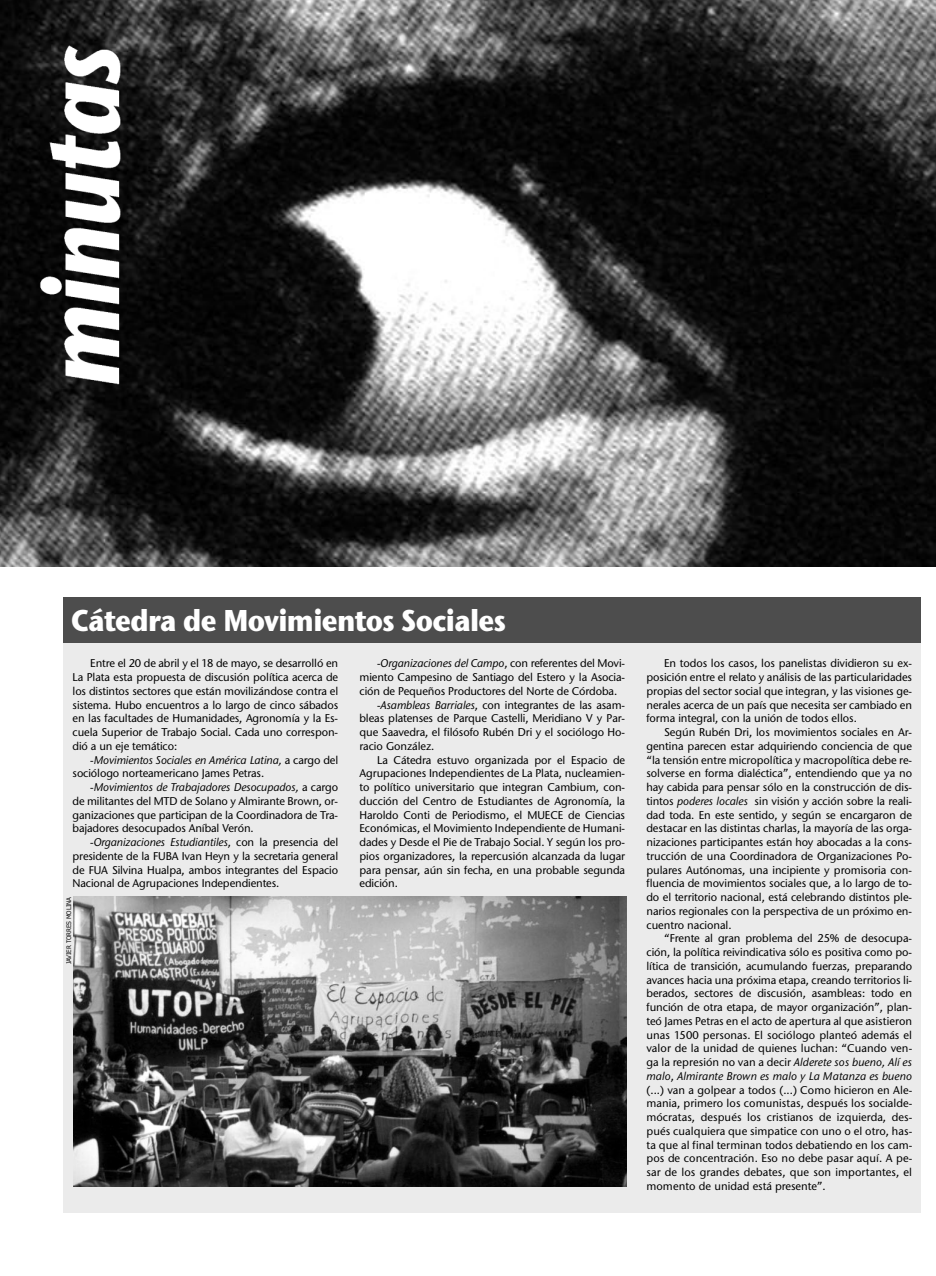
<style>
.page{position:relative;width:936px;height:1276px;background:#fff}
.page>*{position:absolute;margin:0;border:0;box-sizing:border-box;transform-origin:0 0}
.t1{font:30px "Stone Sans ITCTT Bold";letter-spacing:-.025em;color:#fff;scale:.9 1}
.t2{font:11.25px/13.8px "Stone Sans ITCTT Medium";letter-spacing:-.005em;color:#000;text-align:justify}
.t3{font:6.25px "Verdana";letter-spacing:-.025em;color:#000;scale:.9 1}
.s1{font-style:italic}
</style>
<div class="page">
<div style="left:64px;top:611px;width:856px;height:601px;background:#ebebeb"></div>
<img style="left:0;top:493px;width:935px;height:73px">
<img style="left:0;top:0;width:935px;height:493px">
<img style="left:39px;top:43px;width:90px;height:346px">
<div style="left:64px;top:598px;width:856px;height:45px;background:#4d4d4d"></div>
<img style="left:73px;top:896px;width:554px;height:290px">
<h1 class="t1" style="left:71px;top:601px;width:485px">Cátedra de Movimientos Sociales</h1>
<p class="t2" style="left:73px;top:656px;width:267px;text-indent:18px">Entre el 20 de abril y el 18 de mayo, se desarrolló en La Plata esta propuesta de discusión política acerca de los distintos sectores que están movilizándose contra el sistema. Hubo encuentros a lo largo de cinco sábados en las facultades de Humanidades, Agronomía y la Es&shy;cuela Superior de Trabajo Social. Cada uno correspon&shy;dió a un eje temático:</p>
<p class="t2" style="left:73px;top:752px;width:267px;text-indent:18px">-<span class="s1">Movimientos Sociales en América Latina,</span> a cargo del sociólogo norteamericano James Petras.</p>
<p class="t2" style="left:73px;top:780px;width:267px;text-indent:18px">-<span class="s1">Movimientos de Trabajadores Desocupados,</span> a cargo de militantes del MTD de Solano y Almirante Brown, or&shy;ganizaciones que participan de la Coordinadora de Tra&shy;bajadores desocupados Aníbal Verón.</p>
<p class="t2" style="left:73px;top:835px;width:267px;text-indent:18px">-<span class="s1">Organizaciones Estudiantiles</span>, con la presencia del presidente de la FUBA Ivan Heyn y la secretaria general de FUA Silvina Hualpa, ambos integrantes del Espacio Nacional de Agrupaciones Independientes.</p>
<p class="t3" style="left:65px;top:964px;width:76px;rotate:-90deg">javier torres molina</p>
<p class="t2" style="left:377px;top:656px;width:249px">-<span class="s1">Organizaciones del Campo</span>, con referentes del Movi-</p>
<p class="t2" style="left:359px;top:670px;width:267px">miento Campesino de Santiago del Estero y la Asocia-</p>
<p class="t2" style="left:359px;top:684px;width:259px">ción de Pequeños Productores del Norte de Córdoba.</p>
<p class="t2" style="left:377px;top:697px;width:249px">-<span class="s1">Asambleas Barriales</span>, con integrantes de las asam-</p>
<p class="t2" style="left:359px;top:711px;width:267px">bleas platenses de Parque Castelli, Meridiano V y Par-</p>
<p class="t2" style="left:359px;top:725px;width:267px">que Saavedra, el filósofo Rubén Dri y el sociólogo Ho-</p>
<p class="t2" style="left:359px;top:739px;width:76px">racio González.</p>
<p class="t2" style="left:377px;top:752px;width:249px">La Cátedra estuvo organizada por el Espacio de</p>
<p class="t2" style="left:359px;top:766px;width:267px">Agrupaciones Independientes de La Plata, nucleamien-</p>
<p class="t2" style="left:359px;top:780px;width:267px">to político universitario que integran Cambium, con-</p>
<p class="t2" style="left:359px;top:794px;width:267px">ducción del Centro de Estudiantes de Agronomía, la</p>
<p class="t2" style="left:359px;top:807px;width:267px">Haroldo Conti de Periodismo, el MUECE de Ciencias</p>
<p class="t2" style="left:359px;top:821px;width:267px">Económicas, el Movimiento Independiente de Humani-</p>
<p class="t2" style="left:359px;top:835px;width:267px">dades y Desde el Pie de Trabajo Social. Y según los pro-</p>
<p class="t2" style="left:359px;top:849px;width:267px">pios organizadores, la repercusión alcanzada da lugar</p>
<p class="t2" style="left:359px;top:862px;width:267px">para pensar, aún sin fecha, en una probable segunda</p>
<p class="t2" style="left:359px;top:876px;width:40px">edición.</p>
<p class="t2" style="left:646px;top:656px;width:267px;text-indent:18px">En todos los casos, los panelistas dividieron su ex&shy;posición entre el relato y análisis de las particularidades propias del sector social que integran, y las visiones ge&shy;nerales acerca de un país que necesita ser cambiado en forma integral, con la unión de todos ellos.</p>
<p class="t2" style="left:646px;top:725px;width:267px;text-indent:18px">Según Rubén Dri, los movimientos sociales en Ar&shy;gentina parecen estar adquiriendo conciencia de que “la tensión entre micropolítica y macropolítica debe re&shy;solverse en forma dialéctica”, entendiendo que ya no hay cabida para pensar sólo en la construcción de dis&shy;tintos <span class="s1">poderes locales</span> sin visión y acción sobre la reali&shy;dad toda. En este sentido, y según se encargaron de destacar en las distintas charlas, la mayoría de las orga&shy;nizaciones participantes están hoy abocadas a la cons&shy;trucción de una Coordinadora de Organizaciones Po&shy;pulares Autónomas, una incipiente y promisoria con&shy;fluencia de movimientos sociales que, a lo largo de to&shy;do el territorio nacional, está celebrando distintos ple&shy;narios regionales con la perspectiva de un próximo en&shy;cuentro nacional.</p>
<p class="t2" style="left:646px;top:931px;width:267px;text-indent:18px">“Frente al gran problema del 25% de desocupa&shy;ción, la política reivindicativa sólo es positiva como po&shy;lítica de transición, acumulando fuerzas, preparando avances hacia una próxima etapa, creando territorios li&shy;berados, sectores de discusión, asambleas: todo en función de otra etapa, de mayor organización”, plan&shy;teó James Petras en el acto de apertura al que asistieron unas 1500 personas. El sociólogo planteó además el valor de la unidad de quienes luchan: “Cuando ven&shy;ga la represión no van a decir <span class="s1">Alderete sos bueno, Alí es malo</span>, <span class="s1">Almirante Brown es malo y La Matanza es bueno </span>(...) van a golpear a todos (...) Como hicieron en Ale&shy;mania, primero los comunistas, después los socialde&shy;mócratas, después los cristianos de izquierda, des&shy;pués cualquiera que simpatice con uno o el otro, has&shy;ta que al final terminan todos debatiendo en los cam&shy;pos de concentración. Eso no debe pasar aquí. A pe&shy;sar de los grandes debates, que son importantes, el momento de unidad está presente”.</p>
</div>
